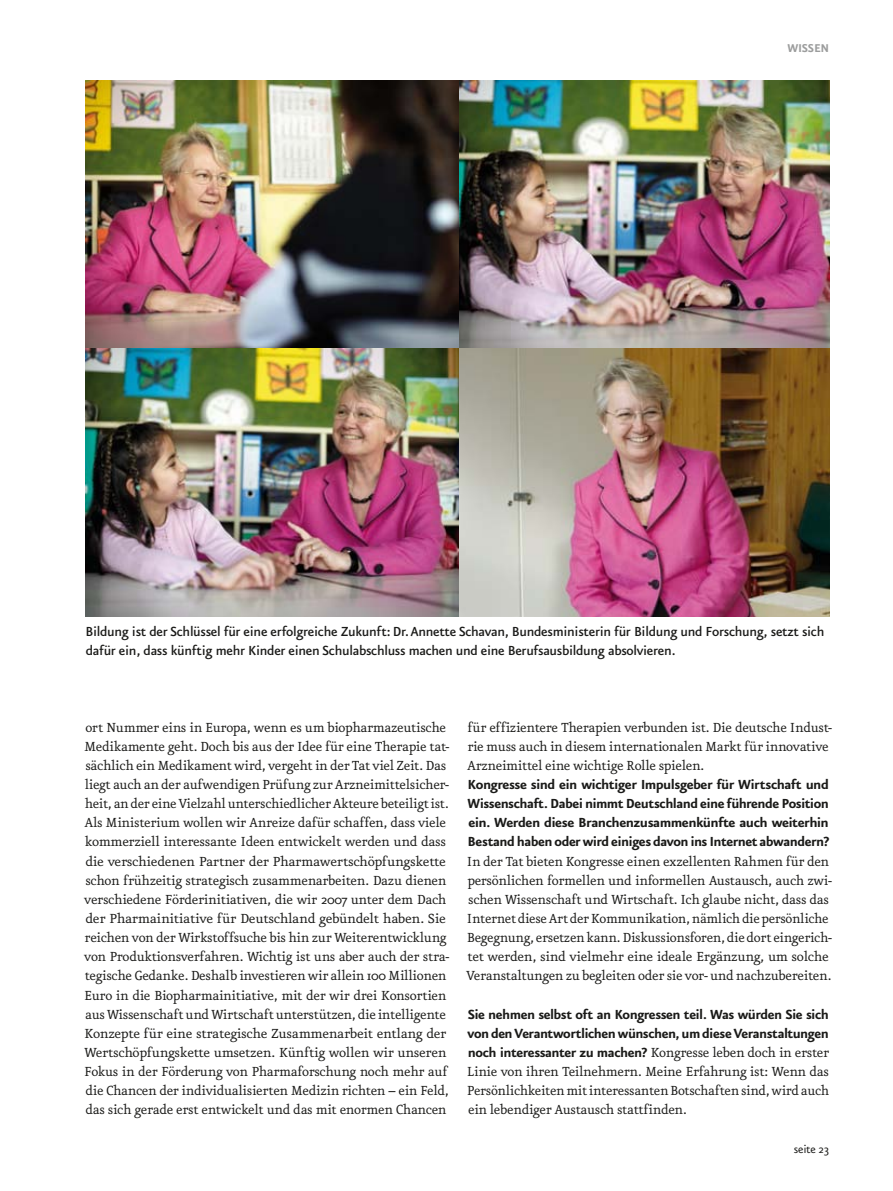
<style>
.page{position:relative;width:893px;height:1191px;background:#fff}
.page>*{position:absolute;margin:0;border:0;box-sizing:border-box;transform-origin:0 0}
.t1{font:15.75px/19.2px "Eureka";letter-spacing:-.025em;color:#1a1a18}
.t2{font:700 15.75px/19.2px "Eureka Sans";letter-spacing:-.035em;color:#1a1a18;text-align:justify}
.t3{font:500 15.75px/19.2px "Eureka Sans";letter-spacing:-.02em;color:#1a1a18}
.t4{font:13.5px "Eureka Sans";letter-spacing:-.015em;color:#1a1a18}
.t5{font:700 13.5px "Eureka Sans";color:#9c9d9d}
.s1{font-family:"Eureka";font-weight:400}
</style>
<div class="page">
<img style="left:85px;top:81px;width:744px;height:536px">
<p class="t5" style="left:787px;top:42px;width:17px">Wisse</p>
<p class="t5" style="left:820px;top:42px;width:10px">n</p>
<p class="t3" style="left:85px;top:622px;width:740px">Bildung ist der Schlüssel für eine erfolgreiche Zukunft: Dr. Annette Schavan, Bundesministerin für Bildung und Forschung, setzt sich dafür ein, dass künftig mehr Kinder einen Schulabschluss machen und eine Berufsausbildung absolvieren.</p>
<p class="t1" style="left:84px;top:718px;width:367px">ort Nummer eins in Europa, wenn es um biopharmazeutische Medikamente geht. Doch bis aus der Idee für eine Therapie tat&shy;sächlich ein Medikament wird, vergeht in der Tat viel Zeit. Das liegt auch an der aufwendigen Prüfung zur Arzneimittelsicher&shy;heit, an der eine Vielzahl unterschiedlicher Akteure beteiligt ist.<br>Als Ministerium wollen wir Anreize dafür schaffen, dass viele kommerziell interessante Ideen entwickelt werden und dass die verschiedenen Partner der Pharmawertschöpfungskette schon frühzeitig strategisch zusammenarbeiten. Dazu dienen verschiedene Förderinitiativen, die wir 2007 unter dem Dach der Pharmainitiative für Deutschland gebündelt haben. Sie reichen von der Wirkstoffsuche bis hin zur Weiterentwicklung von Produktionsverfahren. Wichtig ist uns aber auch der stra&shy;tegische Gedanke. Deshalb investieren wir allein 100 Millionen Euro in die Biopharmainitiative, mit der wir drei Konsortien aus Wissenschaft und Wirtschaft unterstützen, die intelligente Konzepte für eine strategische Zusammenarbeit entlang der Wertschöpfungskette umsetzen. Künftig wollen wir unseren Fokus in der Förderung von Pharmaforschung noch mehr auf die Chancen der individualisierten Medizin richten – ein Feld, das sich gerade erst entwickelt und das mit enormen Chancen</p>
<p class="t1" style="left:467px;top:718px;width:366px">für effizientere Therapien verbunden ist. Die deutsche Indust&shy;rie muss auch in diesem internationalen Markt für innovative<br>Arzneimittel eine wichtige Rolle spielen.</p>
<p class="t2" style="left:467px;top:775px;width:364px">Kongresse sind ein wichtiger Impulsgeber für Wirtschaft und Wissenschaft. Dabei nimmt Deutschland eine führende Position ein. Werden diese Branchenzusammenkünfte auch weiterhin Bestand haben oder wird einiges davon ins Internet abwandern?</p>
<p class="t1" style="left:466px;top:852px;width:367px">In der Tat bieten Kongresse einen exzellenten Rahmen für den persönlichen formellen und informellen Austausch, auch zwi&shy;schen Wissenschaft und Wirtschaft. Ich glaube nicht, dass das Internet diese Art der Kommunikation, nämlich die persönliche Begegnung, ersetzen kann. Diskussionsforen, die dort eingerich&shy;tet werden, sind vielmehr eine ideale Ergänzung, um solche Veranstaltungen zu begleiten oder sie vor- und nachzubereiten.</p>
<p class="t2" style="left:468px;top:1005px;width:363px">Sie nehmen selbst oft an Kongressen teil. Was würden Sie sich von den Verantwortlichen wünschen, um diese Veranstaltungen noch interessanter zu machen? <span class="s1">Kongresse leben doch in erster</span></p>
<p class="t1" style="left:467px;top:1062px;width:364px;text-align:justify">Linie von ihren Teilnehmern. Meine Erfahrung ist: Wenn das Persönlichkeiten mit interessanten Botschaften sind, wird auch ein lebendiger Austausch stattfinden.</p>
<p class="t4" style="left:794px;top:1142px;width:37px">seite 23</p>
</div>
